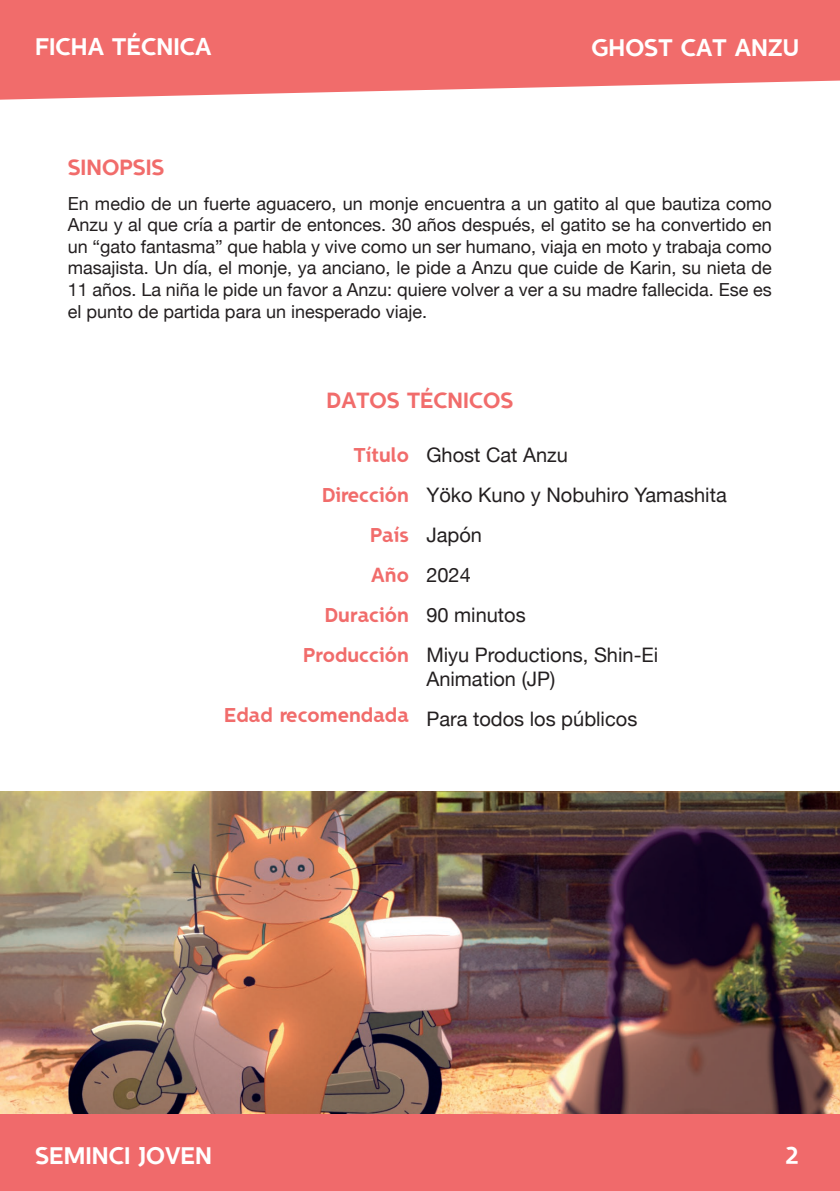
<style>
.page{position:relative;width:840px;height:1191px;background:#fff}
.page>*{position:absolute;margin:0;border:0;box-sizing:border-box;transform-origin:0 0}
.t1{font:24px "SEMINCISANS Regular";color:#fff}
.t2{font:22px "SEMINCISANS Regular";color:#f16c6b}
.t3{font:20px/40px "Helvetica Neue";color:#231f20}
.t4{font:20px/40px "SEMINCISANS Regular";color:#f16c6b;text-align:right}
.t5{font:18px/21.6px "Helvetica Neue";color:#231f20;text-align:justify}
</style>
<div class="page">
<img style="left:0;top:792px;width:839px;height:322px">
<div style="left:0;top:1114px;width:839px;height:77px;background:#f06a6b"></div>
<svg style="left:0;top:0;width:839px;height:100px;background:#f27a79"></svg>
<h1 class="t1" style="left:35px;top:32px;width:178px">FICHA TÉCNICA</h1>
<h1 class="t1" style="left:591px;top:33px;width:209px">GHOST CAT ANZU</h1>
<p class="t2" style="left:68px;top:154px;width:98px">SINOPSIS</p>
<p class="t5" style="left:68px;top:193px;width:705px">En medio de un fuerte aguacero, un monje encuentra a un gatito al que bautiza como Anzu y al que cría a partir de entonces. 30 años después, el gatito se ha convertido en un “gato fantasma” que habla y vive como un ser humano, viaja en moto y trabaja como masajista. Un día, el monje, ya anciano, le pide a Anzu que cuide de Karin, su nieta de 11 años. La niña le pide un favor a Anzu: quiere volver a ver a su madre fallecida. Ese es el punto de partida para un inesperado viaje.</p>
<p class="t2" style="left:326px;top:387px;width:188px">DATOS TÉCNICOS</p>
<p class="t4" style="left:303px;top:435px;width:107px">Título<br>Dirección<br>País<br>Año<br>Duración<br>Producción</p>
<p class="t4" style="left:224px;top:695px;width:186px">Edad recomendada</p>
<p class="t3" style="left:426px;top:436px;width:302px">Ghost Cat Anzu<br>Yöko Kuno y Nobuhiro Yamashita<br>Japón<br>2024<br>90 minutos<br>Miyu Productions, Shin-Ei</p>
<p class="t3" style="left:426px;top:660px;width:212px">Animation (JP)<br>Para todos los públicos</p>
<h1 class="t1" style="left:35px;top:1141px;width:178px">SEMINCI JOVEN</h1>
<h1 class="t1" style="left:784px;top:1141px;width:15px">2</h1>
</div>
